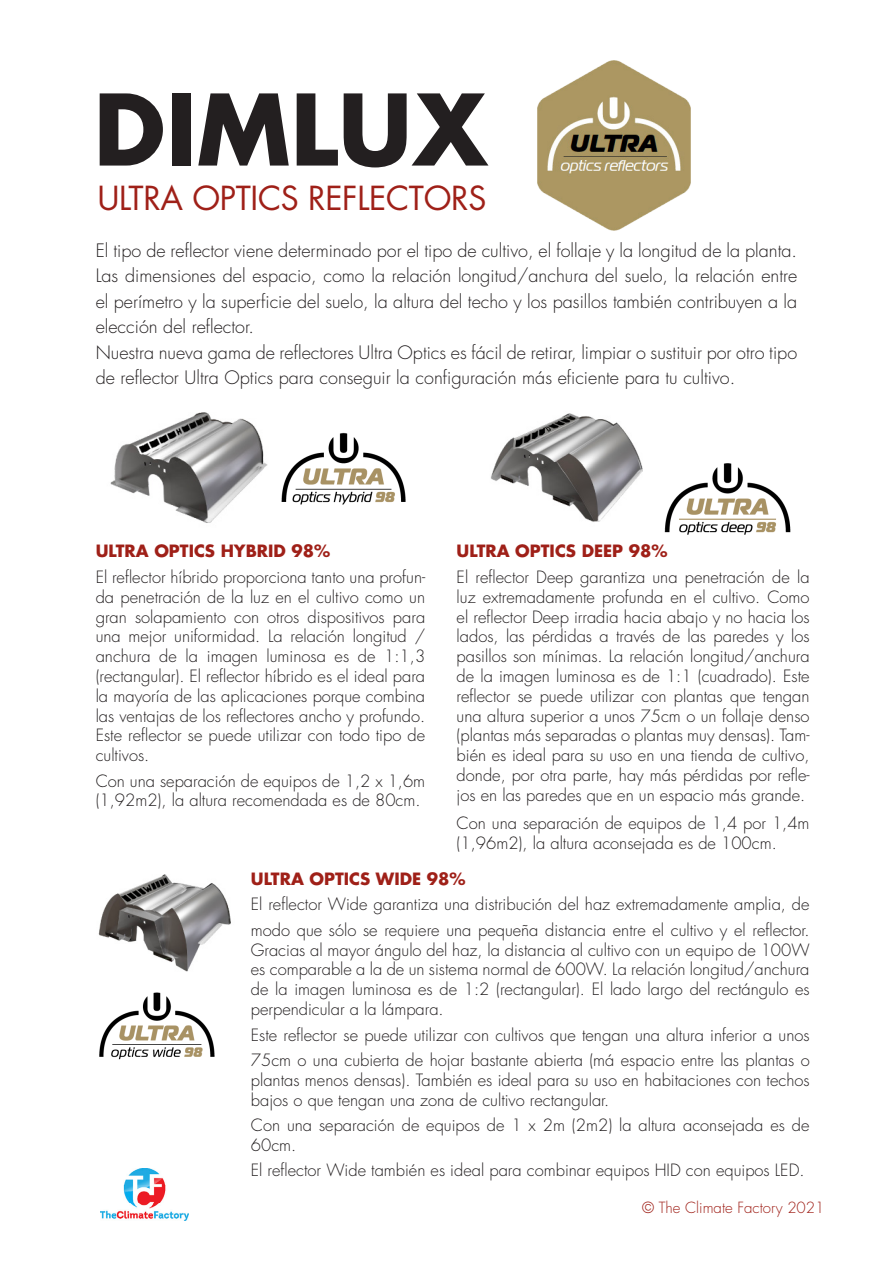
<style>
.page{position:relative;width:893px;height:1263px;background:#fff}
.page>*{position:absolute;margin:0;border:0;box-sizing:border-box;transform-origin:0 0}
.t1{font:700 95.7px "Futura Std";color:#231f20}
.t2{font:32.25px "Futura Std";letter-spacing:-.01em;color:#9f2018}
.t3{font:300 18px/25.5px "Futura Std";color:#231f20;text-align:justify}
.t4{font:300 16.5px/19.8px "Futura Std";color:#231f20}
.t5{font:700 16.5px "Futura Std";color:#9f2018}
.t6{font:300 15px "Futura Std";color:#9f2018}
</style>
<div class="page">
<img style="left:538px;top:61px;width:152px;height:169px">
<img style="left:281px;top:432px;width:125px;height:73px">
<img style="left:490px;top:413px;width:153px;height:109px">
<img style="left:664px;top:463px;width:127px;height:72px">
<img style="left:98px;top:874px;width:133px;height:98px">
<img style="left:99px;top:992px;width:116px;height:68px">
<img style="left:110px;top:412px;width:158px;height:111px">
<img style="left:101px;top:1168px;width:88px;height:52px">
<p class="t1" style="left:94px;top:66px;width:396px">DIMLUX</p>
<p class="t2" style="left:98px;top:178px;width:390px">ULTRA OPTICS REFLECTORS</p>
<p class="t3" style="left:96px;top:238px;width:703px">El tipo de reflector viene determinado por el tipo de cultivo, el follaje y la longitud de la planta.<br>Las dimensiones del espacio, como la relación longitud/anchura del suelo, la relación entre el perímetro y la superficie del suelo, la altura del techo y los pasillos también contribuyen a la elección del reflector.</p>
<p class="t3" style="left:96px;top:340px;width:703px">Nuestra nueva gama de reflectores Ultra Optics es fácil de retirar, limpiar o sustituir por otro tipo de reflector Ultra Optics para conseguir la configuración más eficiente para tu cultivo.</p>
<p class="t5" style="left:96px;top:540px;width:236px">ULTRA OPTICS HYBRID 98%</p>
<p class="t4" style="left:96px;top:567px;width:331px;text-align:justify">El reflector híbrido proporciona tanto una profun&shy;da penetración de la luz en el cultivo como un gran solapamiento con otros dispositivos para una mejor uniformidad. La relación longitud / anchura de la imagen luminosa es de 1:1,3 (rectangular). El reflector híbrido es el ideal para la mayoría de las aplicaciones porque combina las ventajas de los reflectores ancho y profundo.<br>Este reflector se puede utilizar con todo tipo de cultivos.</p>
<p class="t4" style="left:96px;top:771px;width:331px">Con una separación de equipos de 1,2 x 1,6m (1,92m2), la altura recomendada es de 80cm.</p>
<p class="t5" style="left:457px;top:540px;width:212px">ULTRA OPTICS DEEP 98%</p>
<p class="t4" style="left:457px;top:567px;width:354px;text-align:justify">El reflector Deep garantiza una penetración de la luz extremadamente profunda en el cultivo. Como el reflector Deep irradia hacia abajo y no hacia los lados, las pérdidas a través de las paredes y los pasillos son mínimas. La relación longitud/anchura de la imagen luminosa es de 1:1 (cuadrado). Este reflector se puede utilizar con plantas que tengan una altura superior a unos 75cm o un follaje denso (plantas más separadas o plantas muy densas). Tam&shy;bién es ideal para su uso en una tienda de cultivo, donde, por otra parte, hay más pérdidas por refle&shy;jos en las paredes que en un espacio más grande.</p>
<p class="t4" style="left:457px;top:814px;width:354px">Con una separación de equipos de 1,4 por 1,4m (1,96m2), la altura aconsejada es de 100cm.</p>
<p class="t5" style="left:251px;top:868px;width:216px">ULTRA OPTICS WIDE 98%</p>
<p class="t4" style="left:251px;top:892px;width:560px;line-height:25.5px">El reflector Wide garantiza una distribución del haz extremadamente amplia, de modo que sólo se requiere una pequeña distancia entre el cultivo y el reflector.</p>
<p class="t4" style="left:251px;top:940px;width:560px;text-align:justify">Gracias al mayor ángulo del haz, la distancia al cultivo con un equipo de 100W es comparable a la de un sistema normal de 600W. La relación longitud/anchura de la imagen luminosa es de 1:2 (rectangular). El lado largo del rectángulo es perpendicular a la lámpara.</p>
<p class="t4" style="left:251px;top:1022px;width:560px;line-height:25.5px">Este reflector se puede utilizar con cultivos que tengan una altura inferior a unos<br>75cm o una cubierta de hojar bastante abierta (má espacio entre las plantas o</p>
<p class="t4" style="left:251px;top:1070px;width:560px">plantas menos densas). También es ideal para su uso en habitaciones con techos bajos o que tengan una zona de cultivo rectangular.</p>
<p class="t4" style="left:251px;top:1116px;width:560px">Con una separación de equipos de 1 x 2m (2m2) la altura aconsejada es de<br>60cm.</p>
<p class="t4" style="left:251px;top:1161px;width:555px">El reflector Wide también es ideal para combinar equipos HID con equipos LED.</p>
<p class="t6" style="left:642px;top:1198px;width:184px">© The Climate Factory 2021</p>
</div>
